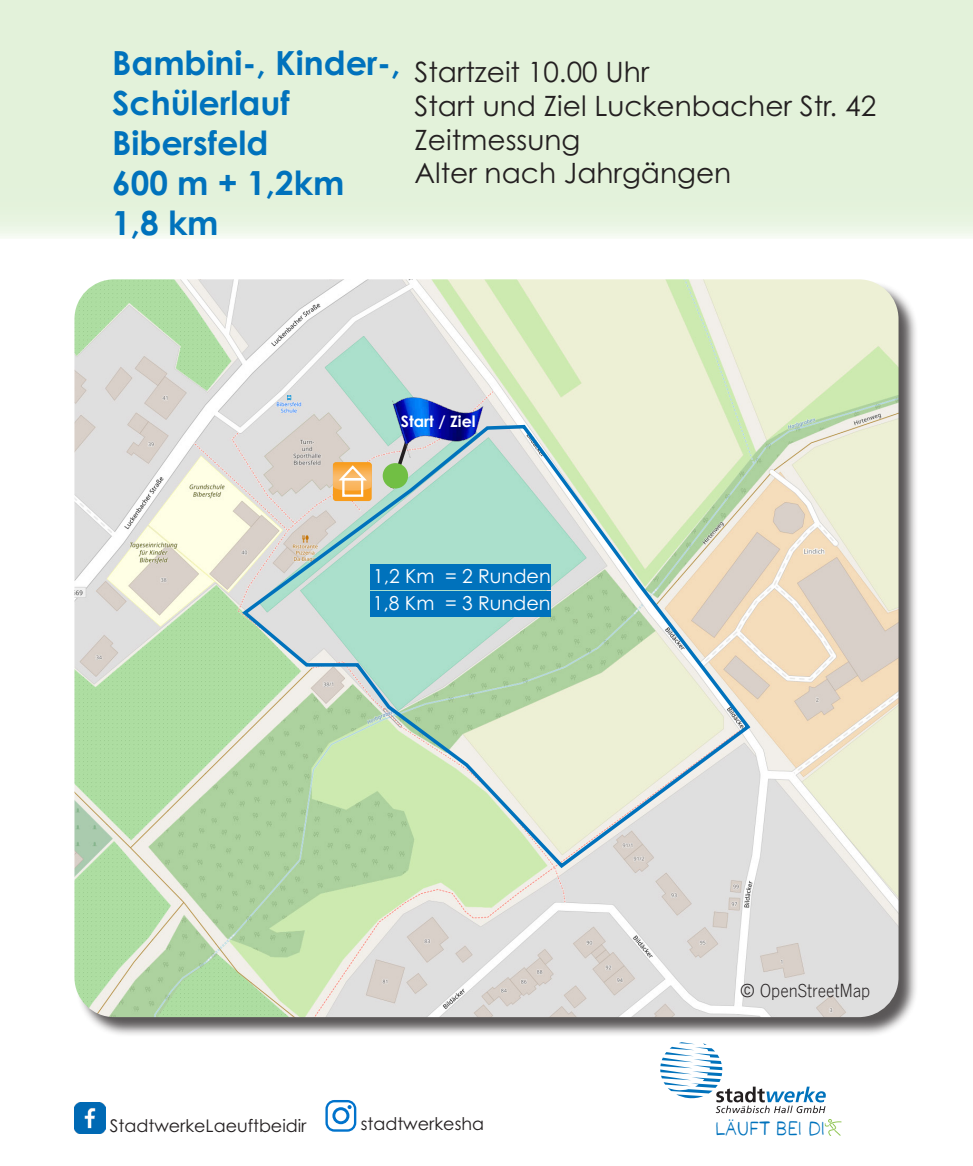
<style>
.page{position:relative;width:973px;height:1166px;background:#fff}
.page>*{position:absolute;margin:0;border:0;box-sizing:border-box;transform-origin:0 0}
.t1{font:700 33.25px/39.9px "Century Gothic Pro";color:#0072bc}
.t2{font:28px "Century Gothic Pro";color:#231f20}
.t3{font:19.78px "MOONBLOSSOM";color:#0072bc}
.t4{font:19.25px "Century Gothic Pro";color:#fff}
.t5{font:300 19.25px "News Gothic Com";color:#231f20}
.t6{font:17.5px "Century Gothic Pro";color:#231f20}
.t7{font:700 15.75px "Century Gothic Pro";color:#fff}
</style>
<div class="page">
<div style="left:0;top:0;width:972px;height:239px;background:#e3f2da"></div>
<div style="left:75px;top:280px;width:843px;height:757px;background:#231f20;opacity:.75"></div>
<img style="left:74px;top:279px;width:824px;height:738px">
<img style="left:824px;top:1119px;width:17px;height:16px">
<svg style="left:660px;top:1042px;width:165px;height:71px"></svg>
<img style="left:74px;top:1102px;width:32px;height:32px">
<svg style="left:325px;top:1100px;width:31px;height:31px"></svg>
<svg style="left:239px;top:423px;width:513px;height:447px;background:#cbdec5"></svg>
<div style="left:370px;top:591px;width:181px;height:26px;background:#0072bc"></div>
<svg style="left:387px;top:457px;width:29px;height:35px"></svg>
<img style="left:377px;top:380px;width:121px;height:77px">
<div style="left:382px;top:463px;width:26px;height:25px;background:#71bf44;border-radius:50%"></div>
<div style="left:370px;top:564px;width:181px;height:26px;background:#0072bc"></div>
<p class="t1" style="left:112px;top:43px;width:290px">Bambini-, Kinder-,</p>
<p class="t1" style="left:112px;top:83px;width:179px">Schülerlauf</p>
<p class="t1" style="left:112px;top:122px;width:158px">Bibersfeld</p>
<p class="t1" style="left:112px;top:162px;width:234px">600 m + 1,2km<br>1,8 km</p>
<p class="t2" style="left:414px;top:55px;width:236px">Startzeit 10.00 Uhr</p>
<p class="t2" style="left:414px;top:89px;width:463px">Start und Ziel Luckenbacher Str. 42</p>
<p class="t2" style="left:414px;top:122px;width:167px">Zeitmessung</p>
<p class="t2" style="left:414px;top:156px;width:318px">Alter nach Jahrgängen</p>
<p class="t7" style="left:401px;top:411px;width:76px">Start / Ziel</p>
<p class="t4" style="left:373px;top:565px;width:179px">1,2 Km = 2 Runden</p>
<p class="t4" style="left:373px;top:591px;width:179px">1,8 Km = 3 Runden</p>
<p class="t6" style="left:110px;top:1115px;width:198px">StadtwerkeLaeuftbeidir</p>
<p class="t6" style="left:360px;top:1113px;width:125px">stadtwerkesha</p>
<p class="t5" style="left:739px;top:980px;width:132px">© OpenStreetMap</p>
<p class="t3" style="left:715px;top:1115px;width:111px">Läuft bei di</p>
</div>
